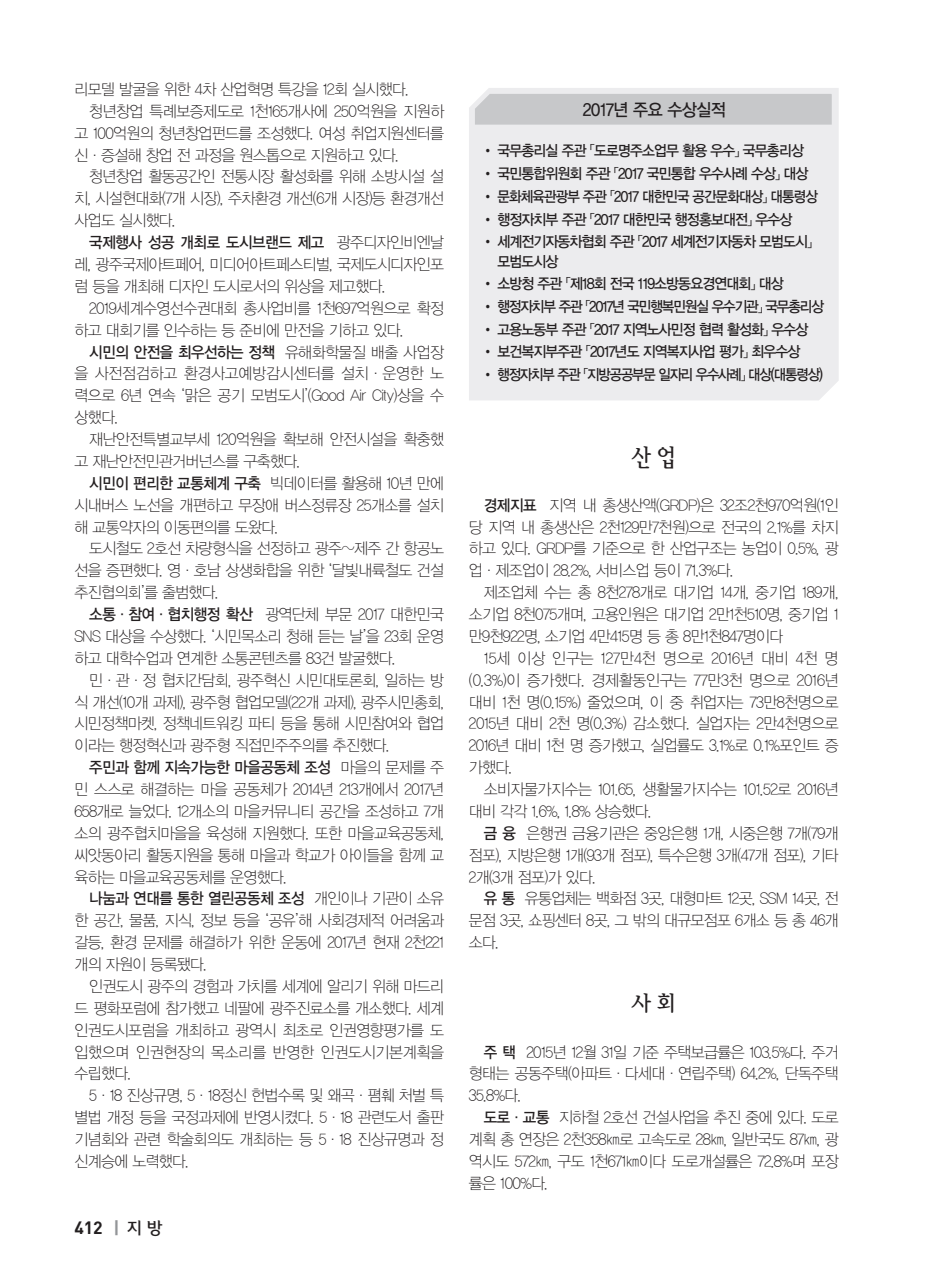
<style>
.page{position:relative;width:933px;height:1275px;background:#fff}
.page>*{position:absolute;margin:0;border:0;box-sizing:border-box;transform-origin:0 0}
.t1{font:23.62px "YDVY Mj O24";color:#231f20;scale:.93 1}
.t2{font:17.5px "YDVYGO13";letter-spacing:-.03em;color:#231f20;scale:.93 1}
.t3{font:17.5px "Dinbol";color:#231f20}
.t4{font:15.75px/21.9px "YDVYGO11";letter-spacing:-.04em;color:#231f20;text-align:justify;scale:.96 1}
.t5{font:15.75px "YDVYGO13";letter-spacing:-.03em;color:#231f20;scale:.93 1}
.t6{font:14.88px/19.2px "YDVYGO13";letter-spacing:-.06em;color:#231f20;scale:.94 1}
.t7{font:14.88px "YDVYGO13";letter-spacing:-.08em;color:#231f20;scale:.94 1}
.s1{font-family:"YDVYGO11"}
.s2{font-family:"YDVYGO13"}
.s3{font-family:"YDVYGO14";font-size:21px;color:#939598}
.s4{font-family:"Auction Gothic";font-weight:500;font-size:16.62px}
</style>
<div class="page">
<div style="left:469px;top:88px;width:369px;height:312px;background:#ececee"></div>
<div style="left:475px;top:94px;width:356px;height:31px;background:#c7c8ca"></div>
<p class="t4" style="left:74px;top:77px;width:350px">리모델 발굴을 위한 4차 산업혁명 특강을 12회 실시했다.</p>
<p class="t4" style="left:89px;top:99px;width:371px">청년창업 특례보증제도로 1천165개사에 250억원을 지원하</p>
<p class="t4" style="left:74px;top:121px;width:386px">고 100억원의 청년창업펀드를 조성했다. 여성 취업지원센터를</p>
<p class="t4" style="left:74px;top:143px;width:339px">신·증설해 창업 전 과정을 원스톱으로 지원하고 있다.</p>
<p class="t4" style="left:89px;top:165px;width:371px">청년창업 활동공간인 전통시장 활성화를 위해 소방시설 설</p>
<p class="t4" style="left:74px;top:187px;width:386px">치, 시설현대화(7개 시장), 주차환경 개선(6개 시장)등 환경개선</p>
<p class="t4" style="left:74px;top:209px;width:107px">사업도 실시했다.</p>
<p class="t5" style="left:89px;top:232px;width:383px">국제행사 성공 개최로 도시브랜드 제고 <span class="s1">광주디자인비엔날</span></p>
<p class="t4" style="left:74px;top:252px;width:386px">레, 광주국제아트페어, 미디어아트페스티벌, 국제도시디자인포 럼 등을 개최해 디자인 도시로서의 위상을 제고했다.</p>
<p class="t4" style="left:74px;top:296px;width:386px;text-indent:15px">2019세계수영선수권대회 총사업비를 1천697억원으로 확정 하고 대회기를 인수하는 등 준비에 만전을 기하고 있다.</p>
<p class="t5" style="left:89px;top:341px;width:383px">시민의 안전을 최우선하는 정책 <span class="s1">유해화학물질 배출 사업장</span></p>
<p class="t4" style="left:74px;top:362px;width:386px">을 사전점검하고 환경사고예방감시센터를 설치·운영한 노 력으로 6년 연속 ‘맑은 공기 모범도시’(Good Air City)상을 수 상했다.</p>
<p class="t4" style="left:74px;top:427px;width:386px;text-indent:15px">재난안전특별교부세 120억원을 확보해 안전시설을 확충했 고 재난안전민관거버넌스를 구축했다.</p>
<p class="t4" style="left:74px;top:471px;width:386px;text-indent:15px"><span class="s2">시민이 편리한 교통체계 구축</span> 빅데이터를 활용해 10년 만에 시내버스 노선을 개편하고 무장애 버스정류장 25개소를 설치 해 교통약자의 이동편의를 도왔다.</p>
<p class="t4" style="left:74px;top:537px;width:386px;text-indent:15px">도시철도 2호선 차량형식을 선정하고 광주~제주 간 항공노 선을 증편했다. 영·호남 상생화합을 위한 ‘달빛내륙철도 건설 추진협의회’를 출범했다.</p>
<p class="t4" style="left:74px;top:602px;width:386px;text-indent:15px"><span class="s2">소통·참여·협치행정 확산</span> 광역단체 부문 2017 대한민국 SNS 대상을 수상했다. ‘시민목소리 청해 듣는 날’을 23회 운영 하고 대학수업과 연계한 소통콘텐츠를 83건 발굴했다.</p>
<p class="t4" style="left:74px;top:668px;width:386px;text-indent:15px">민·관·정 협치간담회, 광주혁신 시민대토론회, 일하는 방 식 개선(10개 과제), 광주형 협업모델(22개 과제), 광주시민총회, 시민정책마켓, 정책네트워킹 파티 등을 통해 시민참여와 협업 이라는 행정혁신과 광주형 직접민주주의를 추진했다.</p>
<p class="t5" style="left:89px;top:757px;width:383px">주민과 함께 지속가능한 마을공동체 조성 <span class="s1">마을의 문제를 주</span></p>
<p class="t4" style="left:74px;top:777px;width:386px">민 스스로 해결하는 마을 공동체가 2014년 213개에서 2017년 658개로 늘었다. 12개소의 마을커뮤니티 공간을 조성하고 7개 소의 광주협치마을을 육성해 지원했다. 또한 마을교육공동체, 씨앗동아리 활동지원을 통해 마을과 학교가 아이들을 함께 교 육하는 마을교육공동체를 운영했다.</p>
<p class="t5" style="left:89px;top:888px;width:383px">나눔과 연대를 통한 열린공동체 조성 <span class="s1">개인이나 기관이 소유</span></p>
<p class="t4" style="left:74px;top:909px;width:386px">한 공간, 물품, 지식, 정보 등을 ‘공유’해 사회경제적 어려움과 갈등, 환경 문제를 해결하가 위한 운동에 2017년 현재 2천221 개의 자원이 등록됐다.</p>
<p class="t4" style="left:74px;top:974px;width:386px;text-indent:15px">인권도시 광주의 경험과 가치를 세계에 알리기 위해 마드리 드 평화포럼에 참가했고 네팔에 광주진료소를 개소했다. 세계 인권도시포럼을 개최하고 광역시 최초로 인권영향평가를 도 입했으며 인권현장의 목소리를 반영한 인권도시기본계획을 수립했다.</p>
<p class="t4" style="left:74px;top:1084px;width:386px;text-indent:15px">5·18 진상규명, 5·18정신 헌법수록 및 왜곡·폄훼 처벌 특 별법 개정 등을 국정과제에 반영시켰다. 5·18 관련도서 출판 기념회와 관련 학술회의도 개최하는 등 5·18 진상규명과 정 신계승에 노력했다.</p>
<p class="t3" style="left:74px;top:1216px;width:90px">412 <span class="s3">l</span> <span class="s4">지 방</span></p>
<p class="t2" style="left:583px;top:98px;width:155px">2017년 주요 수상실적</p>
<p class="t6" style="left:481px;top:141px;width:344px">• 국무총리실 주관 「도로명주소업무 활용 우수」 국무총리상</p>
<p class="t6" style="left:481px;top:163px;width:349px">• 국민통합위원회 주관 「2017 국민통합 우수사례 수상」 대상</p>
<p class="t6" style="left:481px;top:186px;width:359px">• 문화체육관광부 주관 「2017 대한민국 공간문화대상」 대통령상</p>
<p class="t6" style="left:481px;top:209px;width:332px">• 행정자치부 주관 「2017 대한민국 행정홍보대전」 우수상</p>
<p class="t6" style="left:497px;top:231px;width:336px;text-indent:-16px">• 세계전기자동차협회 주관 「2017 세계전기자동차 모범도시」모범도시상</p>
<p class="t6" style="left:481px;top:273px;width:323px">• 소방청 주관 「제18회 전국 119소방동요경연대회」 대상</p>
<p class="t7" style="left:481px;top:296px;width:366px">• 행정자치부 주관 「2017년 국민행복민원실 우수기관」 국무총리상</p>
<p class="t6" style="left:481px;top:319px;width:349px">• 고용노동부 주관 「2017 지역노사민정 협력 활성화」 우수상</p>
<p class="t6" style="left:481px;top:342px;width:341px">• 보건복지부주관 「2017년도 지역복지사업 평가」 최우수상</p>
<p class="t7" style="left:481px;top:365px;width:365px">• 행정자치부 주관 「지방공공부문 일자리 우수사례」 대상(대통령상)</p>
<h1 class="t1" style="left:631px;top:441px;width:49px">산 업</h1>
<p class="t4" style="left:469px;top:493px;width:386px;text-indent:15px"><span class="s2">경제지표</span> 지역 내 총생산액(GRDP)은 32조2천970억원(1인 당 지역 내 총생산은 2천129만7천원)으로 전국의 2.1%를 차지 하고 있다. GRDP를 기준으로 한 산업구조는 농업이 0.5%, 광 업·제조업이 28.2%, 서비스업 등이 71.3%다.</p>
<p class="t4" style="left:469px;top:581px;width:387px;text-indent:15px">제조업체 수는 총 8천278개로 대기업 14개, 중기업 189개, 소기업 8천075개며, 고용인원은 대기업 2만1천510명, 중기업 1 만9천922명, 소기업 4만415명 등 총 8만1천847명이다</p>
<p class="t4" style="left:469px;top:646px;width:386px;text-indent:15px">15세 이상 인구는 127만4천 명으로 2016년 대비 4천 명 (0.3%)이 증가했다. 경제활동인구는 77만3천 명으로 2016년 대비 1천 명(0.15%) 줄었으며, 이 중 취업자는 73만8천명으로 2015년 대비 2천 명(0.3%) 감소했다. 실업자는 2만4천명으로 2016년 대비 1천 명 증가했고, 실업률도 3.1%로 0.1%포인트 증 가했다.</p>
<p class="t4" style="left:469px;top:777px;width:386px;text-indent:15px">소비자물가지수는 101.65, 생활물가지수는 101.52로 2016년 대비 각각 1.6%, 1.8% 상승했다.</p>
<p class="t4" style="left:469px;top:821px;width:386px;text-indent:15px"><span class="s2">금 융</span> 은행권 금융기관은 중앙은행 1개, 시중은행 7개(79개 점포), 지방은행 1개(93개 점포), 특수은행 3개(47개 점포), 기타 2개(3개 점포)가 있다.</p>
<p class="t4" style="left:469px;top:887px;width:386px;text-indent:15px"><span class="s2">유 통</span> 유통업체는 백화점 3곳, 대형마트 12곳, SSM 14곳, 전 문점 3곳, 쇼핑센터 8곳, 그 밖의 대규모점포 6개소 등 총 46개 소다.</p>
<h1 class="t1" style="left:631px;top:988px;width:49px">사 회</h1>
<p class="t4" style="left:469px;top:1040px;width:386px;text-indent:15px"><span class="s2">주 택</span> 2015년 12월 31일 기준 주택보급률은 103.5%다. 주거 형태는 공동주택(아파트·다세대·연립주택) 64.2%, 단독주택 35.8%다.</p>
<p class="t4" style="left:469px;top:1106px;width:386px;text-indent:15px"><span class="s2">도로·교통</span> 지하철 2호선 건설사업을 추진 중에 있다. 도로 계획 총 연장은 2천358㎞로 고속도로 28㎞, 일반국도 87㎞, 광 역시도 572㎞, 구도 1천671㎞이다 도로개설률은 72.8%며 포장 률은 100%다.</p>
</div>
